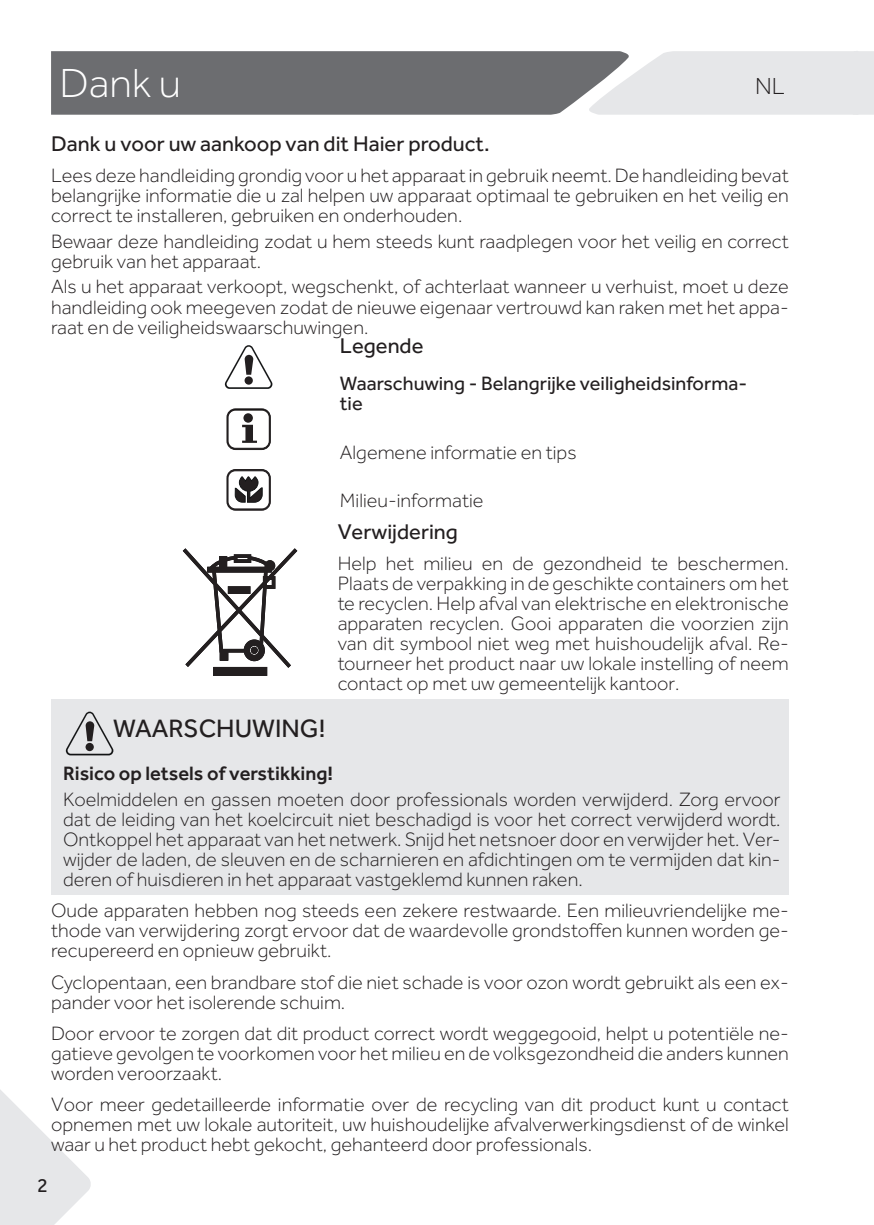
<style>
.page{position:relative;width:874px;height:1225px;background:#fff}
.page>*{position:absolute;margin:0;border:0;box-sizing:border-box;transform-origin:0 0}
.t1{font:300 42px "Effra";color:#fff}
.t2{font:26px "Effra";color:#231f20}
.t3{font:300 24px "Effra";color:#231f20}
.t4{font:22px "Effra";color:#231f20}
.t5{font:300 20px/20px "Effra";color:#231f20;text-align:justify}
.t6{font:20px/20px "Effra";color:#231f20}
.t7{font:500 20px "Effra";color:#231f20}
</style>
<div class="page">
<svg style="left:51px;top:51px;width:822px;height:64px;background:#969799"></svg>
<svg style="left:0;top:1090px;width:91px;height:135px"></svg>
<svg style="left:227px;top:409px;width:43px;height:40px"></svg>
<div style="left:243px;top:413px;width:10px;height:10px;background:#231f20;border-radius:50%"></div>
<svg style="left:225px;top:345px;width:47px;height:44px"></svg>
<svg style="left:244px;top:376px;width:9px;height:9px"></svg>
<svg style="left:227px;top:469px;width:43px;height:41px"></svg>
<div style="left:214px;top:667px;width:53px;height:8px;background:#231f20"></div>
<div style="left:213px;top:667px;width:54px;height:9px;border:1px solid #231f20"></div>
<svg style="left:182px;top:548px;width:116px;height:120px"></svg>
<div style="left:51px;top:699px;width:737px;height:196px;background:#e6e7e9"></div>
<svg style="left:66px;top:711px;width:47px;height:44px"></svg>
<div style="left:85px;top:743px;width:9px;height:8px;background:#231f20;border-radius:50%"></div>
<h1 class="t1" style="left:60px;top:60px;width:123px">Dank u</h1>
<p class="t3" style="left:754px;top:72px;width:31px">NL</p>
<p class="t4" style="left:51px;top:131px;width:440px">Dank u voor uw aankoop van dit Haier product.</p>
<p class="t5" style="left:51px;top:165px;width:739px">Lees deze handleiding grondig voor u het apparaat in gebruik neemt. De handleiding bevat belangrijke informatie die u zal helpen uw apparaat optimaal te gebruiken en het veilig en correct te installeren, gebruiken en onderhouden.</p>
<p class="t5" style="left:51px;top:231px;width:739px">Bewaar deze handleiding zodat u hem steeds kunt raadplegen voor het veilig en correct gebruik van het apparaat.</p>
<p class="t5" style="left:51px;top:277px;width:739px">Als u het apparaat verkoopt, wegschenkt, of achterlaat wanneer u verhuist, moet u deze handleiding ook meegeven zodat de nieuwe eigenaar vertrouwd kan raken met het appa&shy;raat en de veiligheidswaarschuwingen.</p>
<p class="t4" style="left:340px;top:333px;width:85px">Legende</p>
<p class="t6" style="left:340px;top:373px;width:408px">Waarschuwing - Belangrijke veiligheidsinforma&shy;tie</p>
<p class="t5" style="left:340px;top:442px;width:238px">Algemene infor matie en tips</p>
<p class="t5" style="left:340px;top:490px;width:145px">Milieu-informatie</p>
<p class="t4" style="left:337px;top:518px;width:122px">Verwijdering</p>
<p class="t5" style="left:337px;top:553px;width:452px">Help het milieu en de gezondheid te beschermen.<br>Plaats de verpakking in de geschikte containers om het te recyclen. Help afval van elektrische en elektronische apparaten recyclen. Gooi apparaten die voorzien zijn van dit symbool niet weg met huishoudelijk afval. Re&shy;tourneer het product naar uw lokale instelling of neem contact op met uw gemeentelijk kantoor.</p>
<h2 class="t2" style="left:113px;top:713px;width:214px">WAARSCHUWING!</h2>
<p class="t7" style="left:63px;top:761px;width:271px">Risico op letsels of verstikking!</p>
<p class="t5" style="left:63px;top:789px;width:718px">Koelmiddelen en gassen moeten door professionals worden verwijderd. Zorg ervoor dat de leiding van het koelcircuit niet beschadigd is voor het correct verwijderd wordt.<br>Ontkoppel het apparaat van het netwerk. Snijd het netsnoer door en verwijder het. Ver&shy;wijder de laden, de sleuven en de scharnieren en afdichtingen om te vermijden dat kin&shy;deren of huisdieren in het apparaat vastgeklemd kunnen raken.</p>
<p class="t5" style="left:51px;top:900px;width:739px">Oude apparaten hebben nog steeds een zekere restwaarde. Een milieuvriendelijke me&shy;thode van verwijdering zorgt ervoor dat de waardevolle grondstoffen kunnen worden ge&shy;recupereerd en opnieuw gebruikt.</p>
<p class="t5" style="left:51px;top:972px;width:739px">Cyclopentaan, een brandbare stof die niet schade is voor ozon wordt gebruikt als een ex&shy;pander voor het isolerende schuim.</p>
<p class="t5" style="left:51px;top:1023px;width:739px">Door ervoor te zorgen dat dit product correct wordt weggegooid, helpt u potentiële ne&shy;gatieve gevolgen te voorkomen voor het milieu en de volksgezondheid die anders kunnen worden veroorzaakt.</p>
<p class="t5" style="left:51px;top:1094px;width:739px">Voor meer gedetailleerde informatie over de recycling van dit product kunt u contact opnemen met uw lokale autoriteit, uw huishoudelijke afvalverwerkingsdienst of de winkel waar u het product hebt gekocht, gehanteerd door professionals.</p>
<p class="t6" style="left:37px;top:1175px;width:12px">2</p>
</div>
